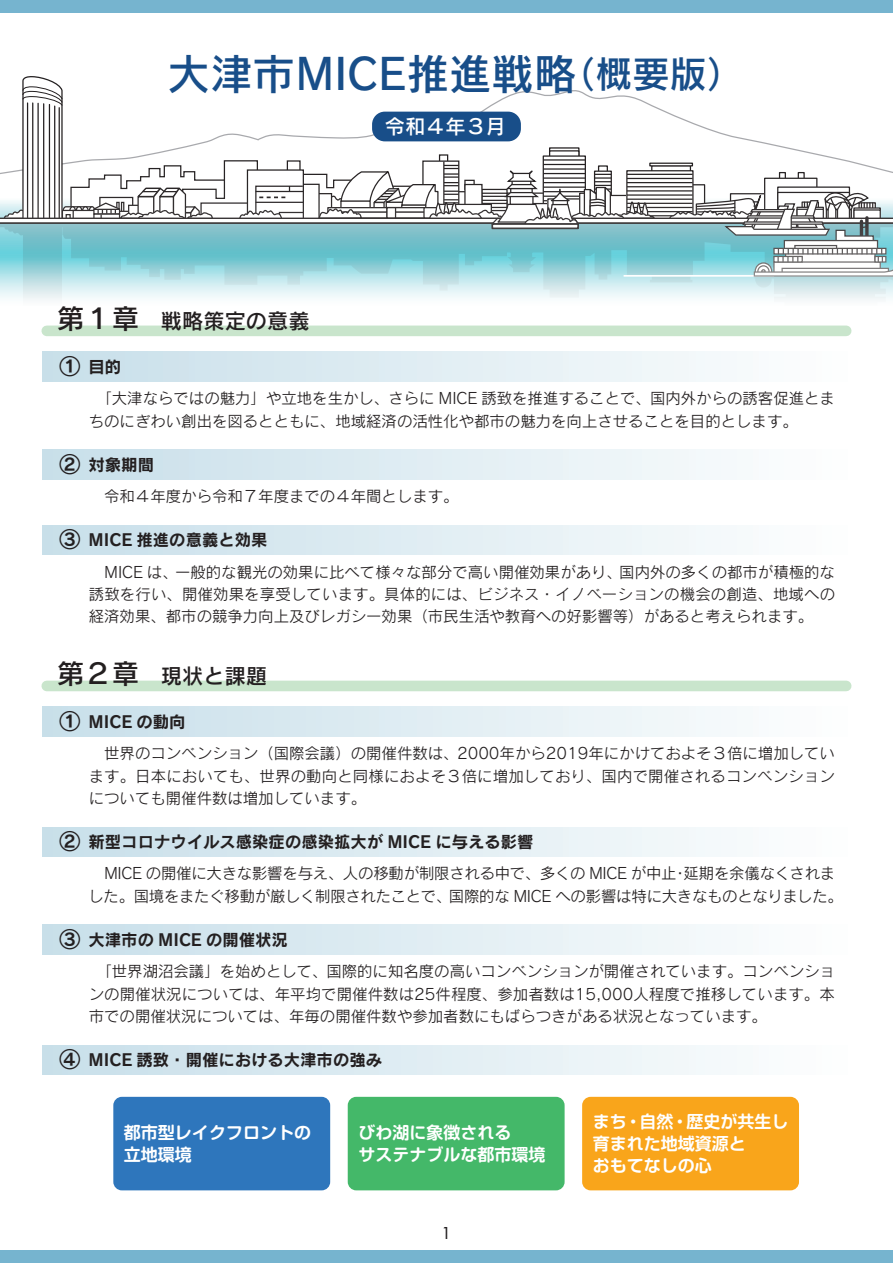
<style>
.page{position:relative;width:893px;height:1263px;background:#fff}
.page>*{position:absolute;margin:0;border:0;box-sizing:border-box;transform-origin:0 0}
.t1{font:42.45px "Rodin Pro N DB";color:#184e89}
.t2{font:21.3px "Rodin Pro N DB";color:#231f20}
.t3{font:20.25px "Rodin Pro N DB";color:#fff}
.t4{font:700 16.95px/22.4px "Soft Go Std De";color:#fff}
.t5{font:16.35px "Rodin Pro N B";color:#231f20}
.t6{font:15.9px "Futura";color:#231f20}
.t7{font:15.45px/22.4px "Rodin Pro N M";color:#231f20;text-align:justify}
.s1{font-size:37.2px}
.s2{font-size:27.6px}
.s3{font-size:20.85px}
</style>
<div class="page">
<div style="left:0;top:0;width:893px;height:13px;background:#76b4cf"></div>
<div style="left:0;top:1250px;width:893px;height:13px;background:#76b4cf"></div>
<svg style="left:0;top:76px;width:893px;height:224px"></svg>
<div style="left:47px;top:326px;width:799px;height:10px;background:#c9e5cc"></div>
<div style="left:47px;top:681px;width:799px;height:10px;background:#c9e5cc"></div>
<div style="left:43px;top:352px;width:807px;height:30px;background:linear-gradient(to right,#c7dfe9,#fdfefe)"></div>
<div style="left:43px;top:450px;width:807px;height:29px;background:linear-gradient(to right,#c7dfe9,#fdfefe)"></div>
<div style="left:43px;top:525px;width:807px;height:30px;background:linear-gradient(to right,#c7dfe9,#fdfefe)"></div>
<div style="left:43px;top:707px;width:807px;height:30px;background:linear-gradient(to right,#c7dfe9,#fdfefe)"></div>
<div style="left:43px;top:827px;width:807px;height:30px;background:linear-gradient(to right,#c7dfe9,#fdfefe)"></div>
<div style="left:43px;top:925px;width:807px;height:30px;background:linear-gradient(to right,#c7dfe9,#fdfefe)"></div>
<div style="left:43px;top:1045px;width:807px;height:30px;background:linear-gradient(to right,#c7dfe9,#fdfefe)"></div>
<div style="left:113px;top:1097px;width:217px;height:93px;background:#2e76bc;border-radius:9px"></div>
<div style="left:348px;top:1097px;width:217px;height:93px;background:#44b869;border-radius:9px"></div>
<div style="left:582px;top:1097px;width:217px;height:93px;background:#f9a51b;border-radius:9px"></div>
<div style="left:372px;top:112px;width:149px;height:29px;background:#184e89;border-radius:13px"></div>
<h1 class="t1" style="left:168px;top:46px;width:578px">大津市MICE推進戦略<span class="s1">（概要版）</span></h1>
<h3 class="t3" style="left:385px;top:113px;width:123px">令和４年３月</h3>
<h2 class="t2" style="left:57px;top:306px;width:254px"><span class="s2">第１章</span>　戦略策定の意義</h2>
<p class="t5" style="left:60px;top:356px;width:63px"><span class="s3">①</span> 目的</p>
<p class="t7" style="left:89px;top:387px;width:748px;text-indent:8px">「大津ならではの魅力」や立地を生かし、さらに MICE 誘致を推進することで、国内外からの誘客促進とまちのにぎわい創出を図るとともに、地域経済の活性化や都市の魅力を向上させることを目的とします。</p>
<p class="t5" style="left:60px;top:454px;width:96px"><span class="s3">②</span> 対象期間</p>
<p class="t7" style="left:104px;top:484px;width:356px">令和４年度から令和７年度までの４年間とします。</p>
<p class="t5" style="left:60px;top:529px;width:209px"><span class="s3">③</span> MICE 推進の意義と効果</p>
<p class="t7" style="left:89px;top:560px;width:748px;text-indent:15px">MICE は、一般的な観光の効果に比べて様々な部分で高い開催効果があり、国内外の多くの都市が積極的な誘致を行い、開催効果を享受しています。具体的には、ビジネス・イノベーションの機会の創造、地域への経済効果、都市の競争力向上及びレガシー効果（市民生活や教育への好影響等）があると考えられます。</p>
<h2 class="t2" style="left:57px;top:662px;width:212px"><span class="s2">第２章</span>　現状と課題</h2>
<p class="t5" style="left:60px;top:711px;width:128px"><span class="s3">①</span> MICE の動向</p>
<p class="t7" style="left:89px;top:742px;width:748px;text-indent:15px">世界のコンベンション（国際会議）の開催件数は、2000年から2019年にかけておよそ３倍に増加しています。日本においても、世界の動向と同様におよそ３倍に増加しており、国内で開催されるコンベンションについても開催件数は増加しています。</p>
<p class="t5" style="left:60px;top:831px;width:476px"><span class="s3">②</span> 新型コロナウイルス感染症の感染拡大が MICE に与える影響</p>
<p class="t7" style="left:88px;top:862px;width:756px;text-align:center">MICE の開催に大きな影響を与え、人の移動が制限される中で、多くの MICE が中止・延期を余儀なくされま<br>した。国境をまたぐ移動が厳しく制限されたことで、国際的な MICE への影響は特に大きなものとなりました。</p>
<p class="t5" style="left:60px;top:929px;width:230px"><span class="s3">③</span> 大津市の MICE の開催状況</p>
<p class="t7" style="left:89px;top:960px;width:748px;text-indent:8px">「世界湖沼会議」を始めとして、国際的に知名度の高いコンベンションが開催されています。コンベンションの開催状況については、年平均で開催件数は25件程度、参加者数は15,000人程度で推移しています。本市での開催状況については、年毎の開催件数や参加者数にもばらつきがある状況となっています。</p>
<p class="t5" style="left:60px;top:1049px;width:324px"><span class="s3">④</span> MICE 誘致・開催における大津市の強み</p>
<p class="t4" style="left:124px;top:1120px;width:189px">都市型レイクフロントの立地環境</p>
<p class="t4" style="left:358px;top:1120px;width:189px">びわ湖に象徴される<br>サステナブルな都市環境</p>
<p class="t4" style="left:593px;top:1109px;width:197px">まち・自然・歴史が共生し育まれた地域資源と<br>おもてなしの心</p>
<p class="t6" style="left:442px;top:1222px;width:11px">1</p>
</div>
